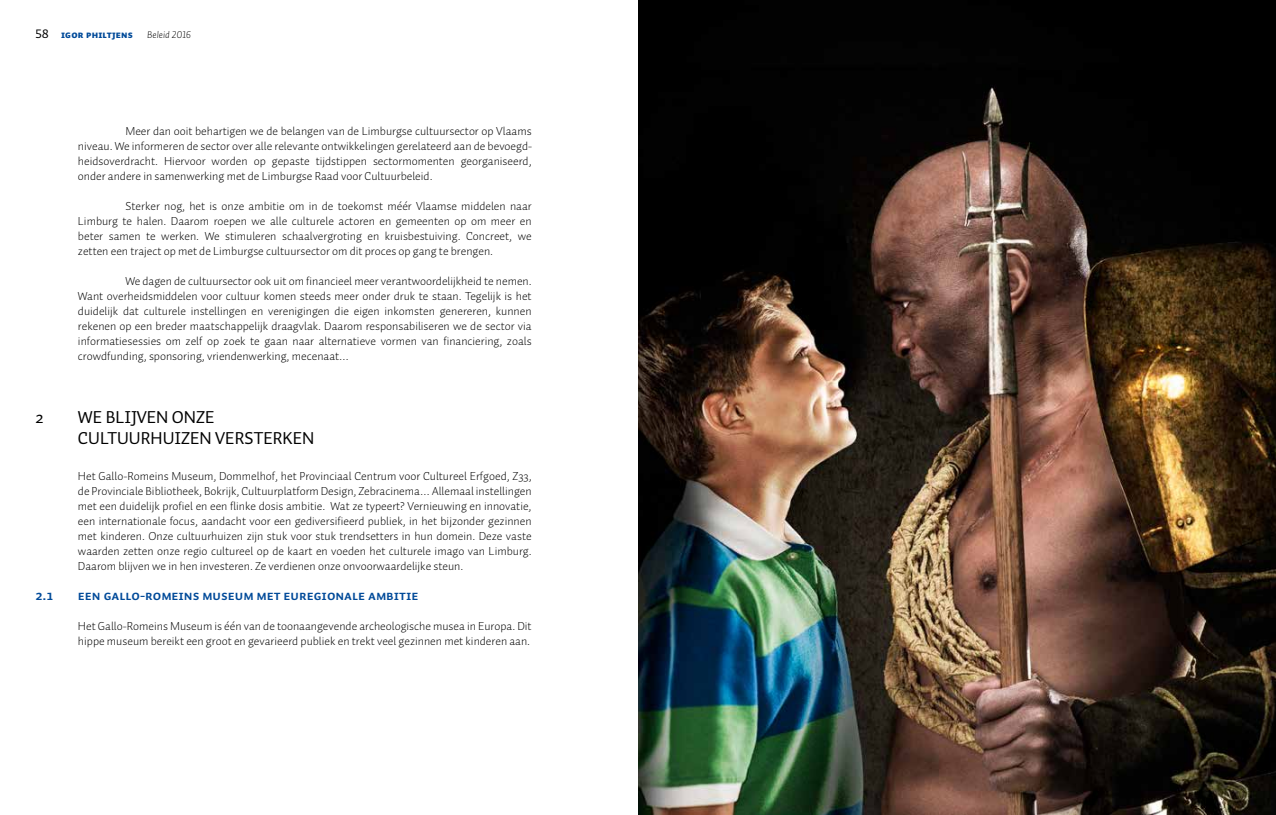
<style>
.page{position:relative;width:1276px;height:815px;background:#fff}
.page>*{position:absolute;margin:0;border:0;box-sizing:border-box;transform-origin:0 0}
.t1{font:17.5px/21px "Auto 1";color:#000}
.t2{font:13.75px "Auto 2 Bold Sm Cp";color:#004a99}
.t3{font:300 11.88px/15px "Auto 1";color:#000;text-align:justify}
.t4{font:10px "Auto 1 Black Sm Cp";letter-spacing:.02em;color:#004a99}
.t5{font:10px "Auto 1 Light Italic LF";color:#000}
.s1{font-family:"Auto 1 Regular LF";font-size:12.5px;color:#000}
</style>
<div class="page">
<img style="left:638px;top:0;width:638px;height:815px">
<p class="t4" style="left:35px;top:30px;width:99px"><span class="s1">58</span> Igor philtjens</p>
<p class="t5" style="left:147px;top:29px;width:45px">Beleid 2016</p>
<p class="t3" style="left:78px;top:123px;width:456px;text-indent:47px">Meer dan ooit behartigen we de belangen van de Limburgse cultuursector op Vlaams niveau. We informeren de sector over alle relevante ontwikkelingen gerelateerd aan de bevoegd&shy;heidsoverdracht. Hiervoor worden op gepaste tijdstippen sectormomenten georganiseerd, onder andere in samenwerking met de Limburgse Raad voor Cultuurbeleid.</p>
<p class="t3" style="left:78px;top:198px;width:455px;text-indent:47px">Sterker nog, het is onze ambitie om in de toekomst méér Vlaamse middelen naar Limburg te halen. Daarom roepen we alle culturele actoren en gemeenten op om meer en beter samen te werken. We stimuleren schaalvergroting en kruisbestuiving. Concreet, we zetten een traject op met de Limburgse cultuursector om dit proces op gang te brengen.</p>
<p class="t3" style="left:78px;top:273px;width:455px;text-indent:47px">We dagen de cultuursector ook uit om financieel meer verantwoordelijkheid te nemen.<br>Want overheidsmiddelen voor cultuur komen steeds meer onder druk te staan. Tegelijk is het duidelijk dat culturele instellingen en verenigingen die eigen inkomsten genereren, kunnen rekenen op een breder maatschappelijk draagvlak. Daarom responsabiliseren we de sector via informatiesessies om zelf op zoek te gaan naar alternatieve vormen van financiering, zoals crowdfunding, sponsoring, vriendenwerking, mecenaat…</p>
<h1 class="t1" style="left:35px;top:406px;width:10px">2</h1>
<h1 class="t1" style="left:78px;top:406px;width:238px">WE BLIJVEN ONZE<br>CULTUURHUIZEN VERSTERKEN</h1>
<p class="t3" style="left:78px;top:468px;width:455px">Het Gallo-Romeins Museum, Dommelhof, het Provinciaal Centrum voor Cultureel Erfgoed, Z33, de Provinciale Bibliotheek, Bokrijk, Cultuurplatform Design, Zebracinema… Allemaal instellingen met een duidelijk profiel en een flinke dosis ambitie. Wat ze typeert? Vernieuwing en innovatie, een internationale focus, aandacht voor een gediversifieerd publiek, in het bijzonder gezinnen met kinderen. Onze cultuurhuizen zijn stuk voor stuk trendsetters in hun domein. Deze vaste waarden zetten onze regio cultureel op de kaart en voeden het culturele imago van Limburg.<br>Daarom blijven we in hen investeren. Ze verdienen onze onvoorwaardelijke steun.</p>
<p class="t2" style="left:35px;top:589px;width:20px">2.1</p>
<p class="t2" style="left:78px;top:589px;width:342px">Een Gallo-Romeins Museum met Euregionale ambitie</p>
<p class="t3" style="left:78px;top:618px;width:455px">Het Gallo-Romeins Museum is één van de toonaangevende archeologische musea in Europa. Dit hippe museum bereikt een groot en gevarieerd publiek en trekt veel gezinnen met kinderen aan.</p>
</div>
